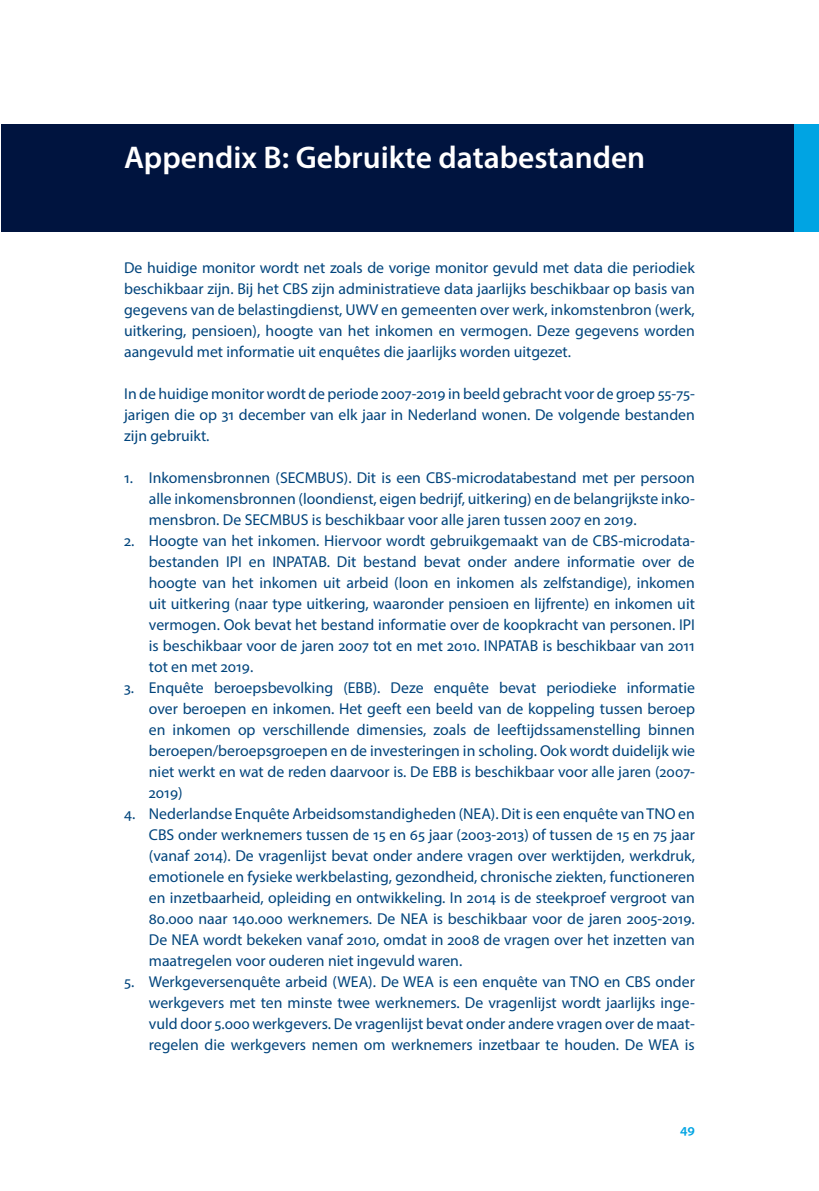
<style>
.page{position:relative;width:819px;height:1191px;background:#fff}
.page>*{position:absolute;margin:0;border:0;box-sizing:border-box;transform-origin:0 0}
.t1{font:600 31.5px "Myriad Pro";color:#fff}
.t2{font:15.75px/21px "Myriad Pro";color:#00447c;text-align:justify}
.t3{font:600 14px "Myriad Pro";color:#00a4e3}
</style>
<div class="page">
<div style="left:1px;top:124px;width:818px;height:107px;background:#00143f"></div>
<div style="left:794px;top:124px;width:25px;height:107px;background:#00a4e3"></div>
<h1 class="t1" style="left:124px;top:137px;width:522px">Appendix B: Gebruikte databestanden</h1>
<p class="t2" style="left:124px;top:257px;width:572px">De huidige monitor wordt net zoals de vorige monitor gevuld met data die periodiek beschikbaar zijn. Bij het CBS zijn administratieve data jaarlijks beschikbaar op basis van gegevens van de belastingdienst, UWV en gemeenten over werk, inkomstenbron (werk, uitkering, pensioen), hoogte van het inkomen en vermogen. Deze gegevens worden aangevuld met informatie uit enquêtes die jaarlijks worden uitgezet.</p>
<p class="t2" style="left:124px;top:383px;width:572px">In de huidige monitor wordt de periode 2007-2019 in beeld gebracht voor de groep 55-75- jarigen die op 31 december van elk jaar in Nederland wonen. De volgende bestanden zijn gebruikt.</p>
<p class="t2" style="left:149px;top:467px;width:547px;text-indent:-25px">1. Inkomensbronnen (SECMBUS). Dit is een CBS-microdatabestand met per persoon alle inkomensbronnen (loondienst, eigen bedrijf, uitkering) en de belangrijkste inko&shy;mensbron. De SECMBUS is beschikbaar voor alle jaren tussen 2007 en 2019.</p>
<p class="t2" style="left:149px;top:530px;width:547px;text-indent:-25px">2. Hoogte van het inkomen. Hiervoor wordt gebruikgemaakt van de CBS-microdata&shy;bestanden IPI en INPATAB. Dit bestand bevat onder andere informatie over de hoogte van het inkomen uit arbeid (loon en inkomen als zelfstandige), inkomen uit uitkering (naar type uitkering, waaronder pensioen en lijfrente) en inkomen uit vermogen. Ook bevat het bestand informatie over de koopkracht van personen. IPI is beschikbaar voor de jaren 2007 tot en met 2010. INPATAB is beschikbaar van 2011 tot en met 2019.</p>
<p class="t2" style="left:149px;top:677px;width:547px;text-indent:-25px">3. Enquête beroepsbevolking (EBB). Deze enquête bevat periodieke informatie over beroepen en inkomen. Het geeft een beeld van de koppeling tussen beroep en inkomen op verschillende dimensies, zoals de leeftijdssamenstelling binnen beroepen/beroepsgroepen en de investeringen in scholing. Ook wordt duidelijk wie niet werkt en wat de reden daarvoor is. De EBB is beschikbaar voor alle jaren (2007- 2019)</p>
<p class="t2" style="left:149px;top:803px;width:547px;text-indent:-25px">4. Nederlandse Enquête Arbeidsomstandigheden (NEA). Dit is een enquête van TNO en CBS onder werknemers tussen de 15 en 65 jaar (2003-2013) of tussen de 15 en 75 jaar (vanaf 2014). De vragenlijst bevat onder andere vragen over werktijden, werkdruk, emotionele en fysieke werkbelasting, gezondheid, chronische ziekten, functioneren en inzetbaarheid, opleiding en ontwikkeling. In 2014 is de steekproef vergroot van 80.000 naar 140.000 werknemers. De NEA is beschikbaar voor de jaren 2005-2019.<br>De NEA wordt bekeken vanaf 2010, omdat in 2008 de vragen over het inzetten van maatregelen voor ouderen niet ingevuld waren.</p>
<p class="t2" style="left:149px;top:971px;width:547px;text-indent:-25px">5. Werkgeversenquête arbeid (WEA). De WEA is een enquête van TNO en CBS onder werkgevers met ten minste twee werknemers. De vragenlijst wordt jaarlijks inge&shy;vuld door 5.000 werkgevers. De vragenlijst bevat onder andere vragen over de maat&shy;regelen die werkgevers nemen om werknemers inzetbaar te houden. De WEA is</p>
<p class="t3" style="left:680px;top:1120px;width:16px">49</p>
</div>
